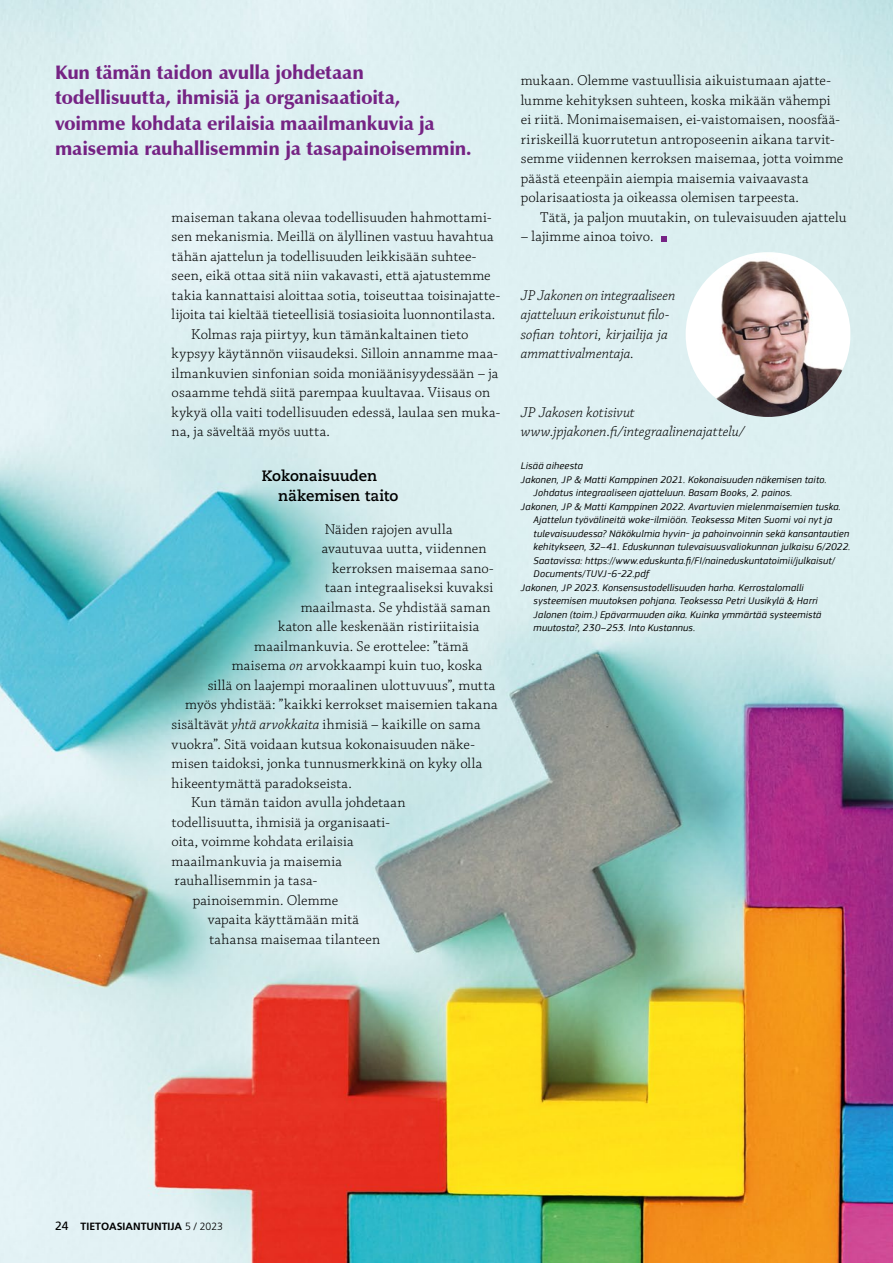
<style>
.page{position:relative;width:893px;height:1263px;background:#fff}
.page>*{position:absolute;margin:0;border:0;box-sizing:border-box;transform-origin:0 0}
.NOSTO{font:900 19.5px/25.5px "Zapf Humanist 601 BT";letter-spacing:-.01em;color:#752384}
.SIS_LEIPIS{font:300 15px/19.5px "Chaparral Pro";letter-spacing:.015em;color:#000}
.LEIPIS{font:italic 300 15px/19.5px "Chaparral Pro";color:#000}
.VOTS{font:700 15px/19.5px "Caecilia LT Std";color:#000}
.t1{font:700 10.5px "Frutiger LT Std";color:#000}
.LÄHTEET{font:italic 10.2px/13.5px "PF Square Sans Pro";letter-spacing:.02em;color:#000}
.s1{font-style:italic}
.s2{font-weight:400;font-size:12px}
.s3{font-weight:300}
</style>
<div class="page">
<img style="left:0;top:0;width:893px;height:1263px">
<img style="left:686px;top:252px;width:164px;height:165px;border-radius:81px">
<div style="left:626px;top:201px;width:75px;height:75px;background:#dcf0f1"></div>
<svg style="left:661px;top:236px;width:5px;height:5px"></svg>
<p class="NOSTO" style="left:55px;top:59px;width:418px">Kun tämän taidon avulla johdetaan todellisuutta, ihmisiä ja organisaatioita, voimme kohdata erilaisia maailmankuvia ja maisemia rauhallisemmin ja tasapainoisemmin.</p>
<p class="SIS_LEIPIS" style="left:172px;top:208px;width:330px">maiseman takana olevaa todellisuuden hahmottami&shy;sen mekanismia. Meillä on älyllinen vastuu havahtua tähän ajattelun ja todellisuuden leikkisään suhtee&shy;seen, eikä ottaa sitä niin vakavasti, että ajatustemme takia kannattaisi aloittaa sotia, toiseuttaa toisinajatte&shy;lijoita tai kieltää tieteellisiä tosiasioita luonnontilasta.</p>
<p class="SIS_LEIPIS" style="left:172px;top:325px;width:330px;text-indent:20px">Kolmas raja piirtyy, kun tämänkaltainen tieto kypsyy käytännön viisaudeksi. Silloin annamme maa&shy;ilmankuvien sinfonian soida moniäänisyydessään – ja osaamme tehdä siitä parempaa kuultavaa. Viisaus on kykyä olla vaiti todellisuuden edessä, laulaa sen muka&shy;na, ja säveltää myös uutta.</p>
<p class="VOTS" style="left:278px;top:467px;width:122px;text-indent:-16px">Kokonaisuuden näkemisen taito</p>
<p class="SIS_LEIPIS" style="left:325px;top:520px;width:129px">Näiden rajojen avulla</p>
<p class="SIS_LEIPIS" style="left:322px;top:540px;width:166px">avautuvaa uutta, viidennen</p>
<p class="SIS_LEIPIS" style="left:332px;top:559px;width:163px">kerroksen maisemaa sano-</p>
<p class="SIS_LEIPIS" style="left:325px;top:579px;width:170px">taan integraaliseksi kuvaksi</p>
<p class="SIS_LEIPIS" style="left:301px;top:598px;width:192px">maailmasta. Se yhdistää saman</p>
<p class="SIS_LEIPIS" style="left:278px;top:618px;width:203px">katon alle keskenään ristiriitaisia</p>
<p class="SIS_LEIPIS" style="left:254px;top:637px;width:216px">maailmankuvia. Se erottelee: ”tämä</p>
<p class="SIS_LEIPIS" style="left:232px;top:657px;width:252px">maisema <span class="s1">on</span> arvokkaampi kuin tuo, koska</p>
<p class="SIS_LEIPIS" style="left:208px;top:676px;width:289px">sillä on laajempi moraalinen ulottuvuus”, mutta</p>
<p class="SIS_LEIPIS" style="left:185px;top:696px;width:314px">myös yhdistää: ”kaikki kerrokset maisemien takana</p>
<p class="SIS_LEIPIS" style="left:172px;top:715px;width:310px">sisältävät <span class="s1">yhtä arvokkaita</span> ihmisiä – kaikille on sama</p>
<p class="SIS_LEIPIS" style="left:172px;top:735px;width:305px">vuokra”. Sitä voidaan kutsua kokonaisuuden näke-</p>
<p class="SIS_LEIPIS" style="left:172px;top:754px;width:312px">misen taidoksi, jonka tunnusmerkkinä on kyky olla</p>
<p class="SIS_LEIPIS" style="left:172px;top:774px;width:182px">hikeentymättä paradokseista.</p>
<p class="SIS_LEIPIS" style="left:191px;top:793px;width:216px">Kun tämän taidon avulla johdetaan</p>
<p class="SIS_LEIPIS" style="left:172px;top:813px;width:220px">todellisuutta, ihmisiä ja organisaati-</p>
<p class="SIS_LEIPIS" style="left:172px;top:832px;width:184px">oita, voimme kohdata erilaisia</p>
<p class="SIS_LEIPIS" style="left:172px;top:852px;width:172px">maailmankuvia ja maisemia</p>
<p class="SIS_LEIPIS" style="left:175px;top:871px;width:144px">rauhallisemmin ja tasa-</p>
<p class="SIS_LEIPIS" style="left:193px;top:891px;width:147px">painoisemmin. Olemme</p>
<p class="SIS_LEIPIS" style="left:208px;top:910px;width:153px">vapaita käyttämään mitä</p>
<p class="SIS_LEIPIS" style="left:209px;top:930px;width:173px">tahansa maisemaa tilanteen</p>
<p class="SIS_LEIPIS" style="left:521px;top:72px;width:324px">mukaan. Olemme vastuullisia aikuistumaan ajatte&shy;lumme kehityksen suhteen, koska mikään vähempi ei riitä. Monimaisemaisen, ei-vaistomaisen, noosfää&shy;ririskeillä kuorrutetun antroposeenin aikana tarvit&shy;semme viidennen kerroksen maisemaa, jotta voimme päästä eteenpäin aiempia maisemia vaivaavasta polarisaatiosta ja oikeassa olemisen tarpeesta.</p>
<p class="SIS_LEIPIS" style="left:540px;top:208px;width:308px">Tätä, ja paljon muutakin, on tulevaisuuden ajattelu</p>
<p class="SIS_LEIPIS" style="left:521px;top:228px;width:134px">– lajimme ainoa toivo.</p>
<p class="LEIPIS" style="left:521px;top:286px;width:156px">JP Jakonen on integraaliseen ajatteluun erikoistunut filo&shy;sofian tohtori, kirjailija ja ammattivalmentaja.</p>
<p class="LEIPIS" style="left:521px;top:403px;width:116px">JP Jakosen kotisivut</p>
<p class="LEIPIS" style="left:521px;top:423px;width:226px">www.jpjakonen.fi/integraalinenajattelu/</p>
<p class="LÄHTEET" style="left:521px;top:459px;width:64px">Lisää aiheesta</p>
<p class="LÄHTEET" style="left:534px;top:473px;width:295px;text-indent:-13px">Jakonen, JP &amp; Matti Kamppinen 2021. Kokonaisuuden näkemisen taito.<br>Johdatus integraaliseen ajatteluun. Basam Books, 2. painos.</p>
<p class="LÄHTEET" style="left:534px;top:500px;width:318px;text-indent:-13px">Jakonen, JP &amp; Matti Kamppinen 2022. Avartuvien mielenmaisemien tuska.<br>Ajattelun työvälineitä woke-ilmiöön. Teoksessa Miten Suomi voi nyt ja tulevaisuudessa? Näkökulmia hyvin- ja pahoinvoinnin sekä kansantautien kehitykseen, 32–41. Eduskunnan tulevaisuusvaliokunnan julkaisu 6/2022.<br>Saatavissa: https://www.eduskunta.fi/FI/naineduskuntatoimii/julkaisut/ Documents/TUVJ-6-22.pdf</p>
<p class="LÄHTEET" style="left:534px;top:581px;width:289px;text-indent:-13px">Jakonen, JP 2023. Konsensustodellisuuden harha. Kerrostalomalli systeemisen muutoksen pohjana. Teoksessa Petri Uusikylä &amp; Harri Jalonen (toim.) Epävarmuuden aika. Kuinka ymmärtää systeemistä muutosta?, 230–253. Into Kustannus.</p>
<p class="t1" style="left:55px;top:1220px;width:169px"><span class="s2">24</span> TIETOASIANTUNTIJA <span class="s3">5 / 2023</span></p>
</div>
